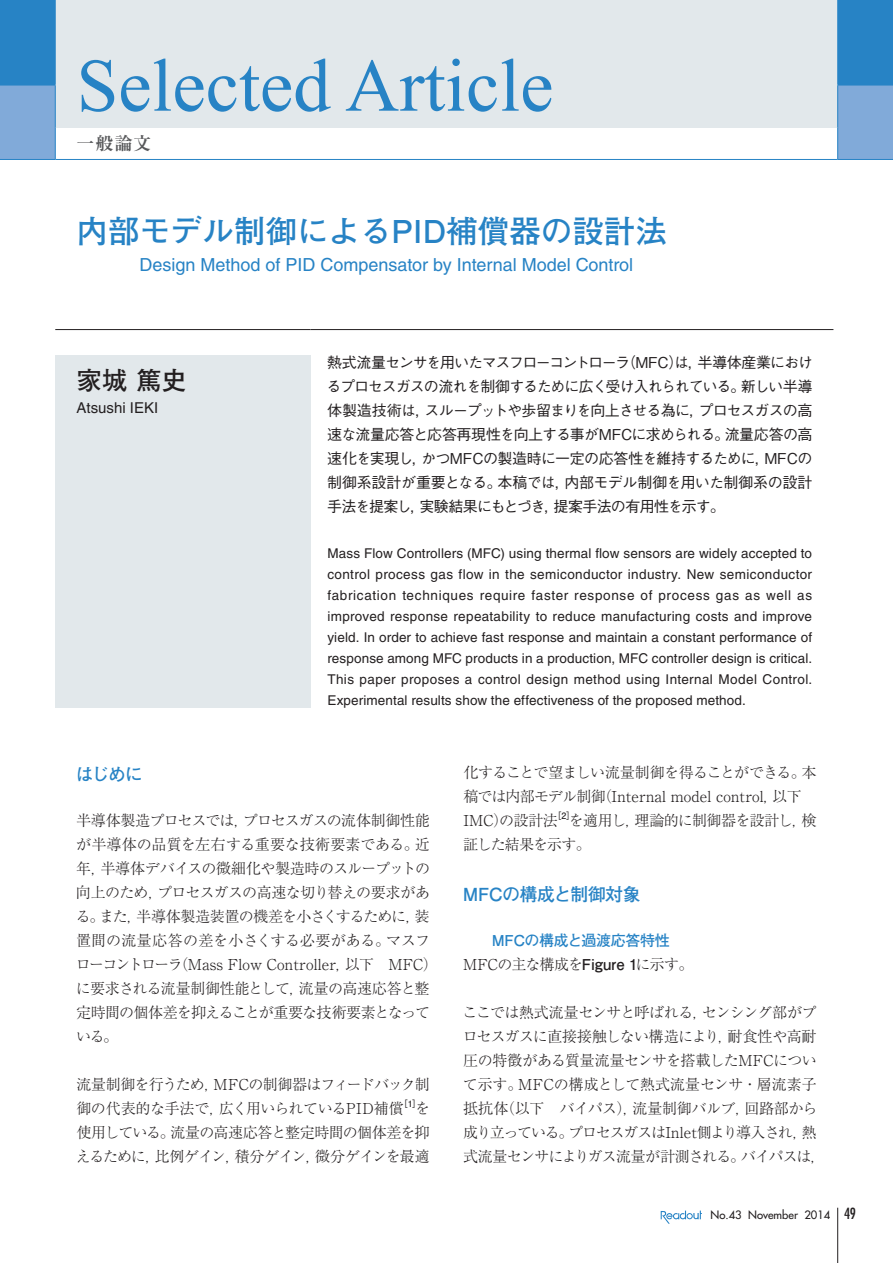
<style>
.page{position:relative;width:893px;height:1263px;background:#fff}
.page>*{position:absolute;margin:0;border:0;box-sizing:border-box;transform-origin:0 0}
.t1{font:75px "Times New Roman";color:#2783c5}
.t2{font:700 31.5px "Futo Go B101 Pro";color:#2783c5}
.t3{font:700 25.5px "Futo Go B101 Pro";color:#231f20}
.t4{font:18px "Helvetica LT Std";color:#2783c5}
.t5{font:700 18px "Futo Go B101 Pro";letter-spacing:-.035em;color:#2783c5}
.t6{font:700 18px "Ryumin Pro";color:#57585a}
.t7{font:300 15px/24px "Ryumin Pro";letter-spacing:-.035em;color:#231f20}
.t8{font:500 15px/24px "Gothic BBB Pro";letter-spacing:-.045em;color:#231f20;text-align:justify}
.t9{font:300 15px/24px "Ryumin Pro";letter-spacing:-.055em;color:#231f20}
.t10{font:700 15px "Futo Go B101 Pro";letter-spacing:-.025em;color:#2783c5}
.t11{font:15px "Helvetica LT Std";color:#231f20}
.t12{font:13.5px/21px "Helvetica LT Std";letter-spacing:.01em;color:#231f20;text-align:justify}
.t13{font:11.25px "Futura";color:#231f20}
.t14{font:700 8.7px "Futo Go B101 Pro";color:#231f20}
.s1{font-family:"Futo Go B101 Pro";font-weight:700}
.s2{font-stretch:condensed;font-size:15px}
</style>
<div class="page">
<hr style="left:837px;top:1208px;width:1px;height:55px;background:#231f20">
<svg style="left:661px;top:1210px;width:41px;height:14px"></svg>
<div style="left:0;top:0;width:893px;height:85px;background:#2783c5"></div>
<div style="left:55px;top:0;width:783px;height:128px;background:#e2e8eb"></div>
<svg style="left:0;top:86px;width:893px;height:73px"></svg>
<hr style="left:55px;top:0;width:1px;height:85px;background:#2783c5">
<hr style="left:837px;top:0;width:1px;height:85px;background:#2783c5">
<hr style="left:0;top:85px;width:56px;height:1px;background:#2783c5">
<hr style="left:55px;top:85px;width:1px;height:43px;background:#2783c5">
<hr style="left:837px;top:85px;width:1px;height:43px;background:#2783c5">
<hr style="left:837px;top:85px;width:56px;height:1px;background:#2783c5">
<hr style="left:0;top:159px;width:55px;height:1px;background:#2783c5">
<hr style="left:55px;top:128px;width:1px;height:31px;background:#2783c5">
<hr style="left:55px;top:159px;width:783px;height:1px;background:#2783c5">
<hr style="left:837px;top:128px;width:1px;height:31px;background:#2783c5">
<hr style="left:838px;top:159px;width:55px;height:1px;background:#2783c5">
<div style="left:55px;top:355px;width:255px;height:353px;background:#e2e8eb"></div>
<hr style="left:55px;top:329px;width:255px;height:1px;background:#231f20">
<hr style="left:310px;top:329px;width:523px;height:1px;background:#231f20">
<h1 class="t1" style="left:77px;top:35px;width:478px">Selected Article</h1>
<p class="t6" style="left:77px;top:129px;width:76px">一般論文</p>
<h2 class="t2" style="left:77px;top:206px;width:592px">内部モデル制御によるPID補償器の設計法</h2>
<p class="t4" style="left:140px;top:254px;width:495px">Design Method of PID Compensator by Internal Model Control</p>
<h3 class="t3" style="left:77px;top:360px;width:112px">家城 篤史</h3>
<p class="t11" style="left:77px;top:399px;width:83px">Atsushi IEKI</p>
<p class="t8" style="left:327px;top:349px;width:488px">熱式流量センサを用いたマスフローコントローラ（MFC）は，半導体産業におけるプロセスガスの流れを制御するために広く受け入れられている。新しい半導体製造技術は，スループットや歩留まりを向上させる為に，プロセスガスの高速な流量応答と応答再現性を向上する事がMFCに求められる。流量応答の高速化を実現し，かつMFCの製造時に一定の応答性を維持するために，MFCの制御系設計が重要となる。本稿では，内部モデル制御を用いた制御系の設計手法を提案し，実験結果にもとづき，提案手法の有用性を示す。</p>
<p class="t12" style="left:327px;top:543px;width:486px">Mass Flow Controllers (MFC) using thermal flow sensors are widely accepted to control process gas flow in the semiconductor industry. New semiconductor fabrication techniques require faster response of process gas as well as improved response repeatability to reduce manufacturing costs and improve yield. In order to achieve fast response and maintain a constant performance of response among MFC products in a production, MFC controller design is critical.<br>This paper proposes a control design method using Internal Model Control.<br>Experimental results show the effectiveness of the proposed method.</p>
<p class="t5" style="left:76px;top:760px;width:68px">はじめに</p>
<p class="t7" style="left:76px;top:807px;width:364px">半導体製造プロセスでは，プロセスガスの流体制御性能が半導体の品質を左右する重要な技術要素である。近年，半導体デバイスの微細化や製造時のスループットの向上のため，プロセスガスの高速な切り替えの要求がある。また，半導体製造装置の機差を小さくするために，装置間の流量応答の差を小さくする必要がある。マスフローコントローラ（Mass Flow Controller，以下　MFC）に要求される流量制御性能として，流量の高速応答と整定時間の個体差を抑えることが重要な技術要素となっている。</p>
<p class="t7" style="left:76px;top:1071px;width:355px">流量制御を行うため，MFCの制御器はフィードバック制御の代表的な手法で，広く用いられているPID補償</p>
<p class="t14" style="left:399px;top:1097px;width:23px">［1］</p>
<p class="t7" style="left:76px;top:1095px;width:356px;text-align:justify;text-indent:339px">を使用している。流量の高速応答と整定時間の個体差を抑えるために，比例ゲイン，積分ゲイン，微分ゲインを最適</p>
<p class="t7" style="left:463px;top:759px;width:355px;text-align:justify">化することで望ましい流量制御を得ることができる。本稿では内部モデル制御（Internal model control，以下　IMC）の設計法</p>
<p class="t14" style="left:553px;top:809px;width:24px">［2］</p>
<p class="t9" style="left:463px;top:807px;width:355px;text-indent:106px">を適用し，理論的に制御器を設計し，検証した結果を示す。</p>
<p class="t5" style="left:463px;top:880px;width:179px">MFCの構成と制御対象</p>
<p class="t10" style="left:492px;top:928px;width:179px">MFCの構成と過渡応答特性</p>
<p class="t7" style="left:463px;top:951px;width:232px">MFCの主な構成を<span class="s1">Figure 1</span>に示す。</p>
<p class="t7" style="left:462px;top:999px;width:365px">ここでは熱式流量センサと呼ばれる，センシング部がプロセスガスに直接接触しない構造により，耐食性や高耐圧の特徴がある質量流量センサを搭載したMFCについて示す。MFCの構成として熱式流量センサ・層流素子抵抗体（以下　バイパス），流量制御バルブ，回路部から成り立っている。プロセスガスはInlet側より導入され，熱式流量センサによりガス流量が計測される。バイパスは，</p>
<p class="t13" style="left:711px;top:1208px;width:147px">No.43 November 2014 <span class="s2">49</span></p>
</div>
